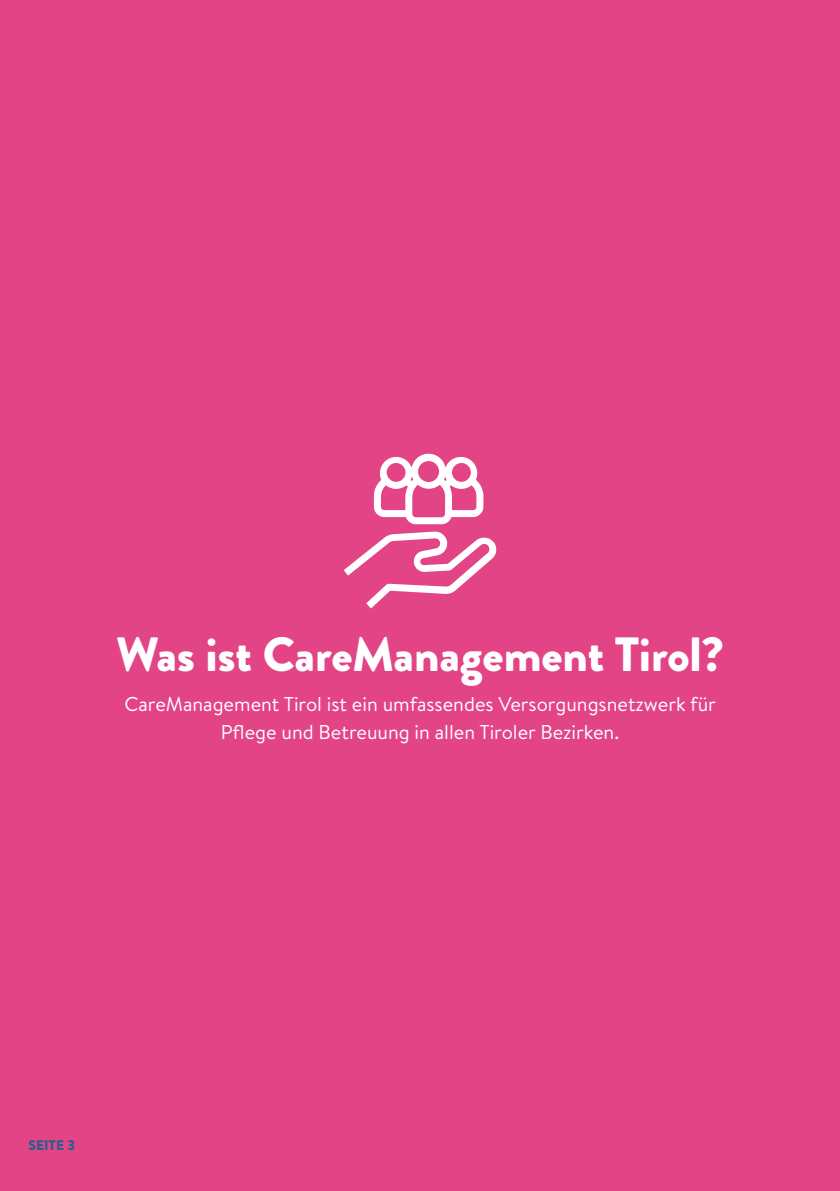
<style>
.page{position:relative;width:840px;height:1191px;background:#fff}
.page>*{position:absolute;margin:0;border:0;box-sizing:border-box;transform-origin:0 0}
.t1{font:900 48px "Brandon Grotesque";color:#fff}
.t2{font:20px/28px "Brandon Text";color:#fff;text-align:center}
.t3{font:900 14px "Brandon Text";color:#24618e}
</style>
<div class="page">
<div style="left:0;top:0;width:839px;height:1191px;background:#e24486"></div>
<svg style="left:343px;top:531px;width:153px;height:77px"></svg>
<svg style="left:373px;top:454px;width:110px;height:70px"></svg>
<h1 class="t1" style="left:116px;top:620px;width:608px">Was ist CareManagement Tirol?</h1>
<p class="t2" style="left:124px;top:689px;width:592px">CareManagement Tirol ist ein umfassendes Versorgungsnetzwerk für<br>Pflege und Betreuung in allen Tiroler Bezirken.</p>
<p class="t3" style="left:28px;top:1135px;width:48px">SEITE 3</p>
</div>
